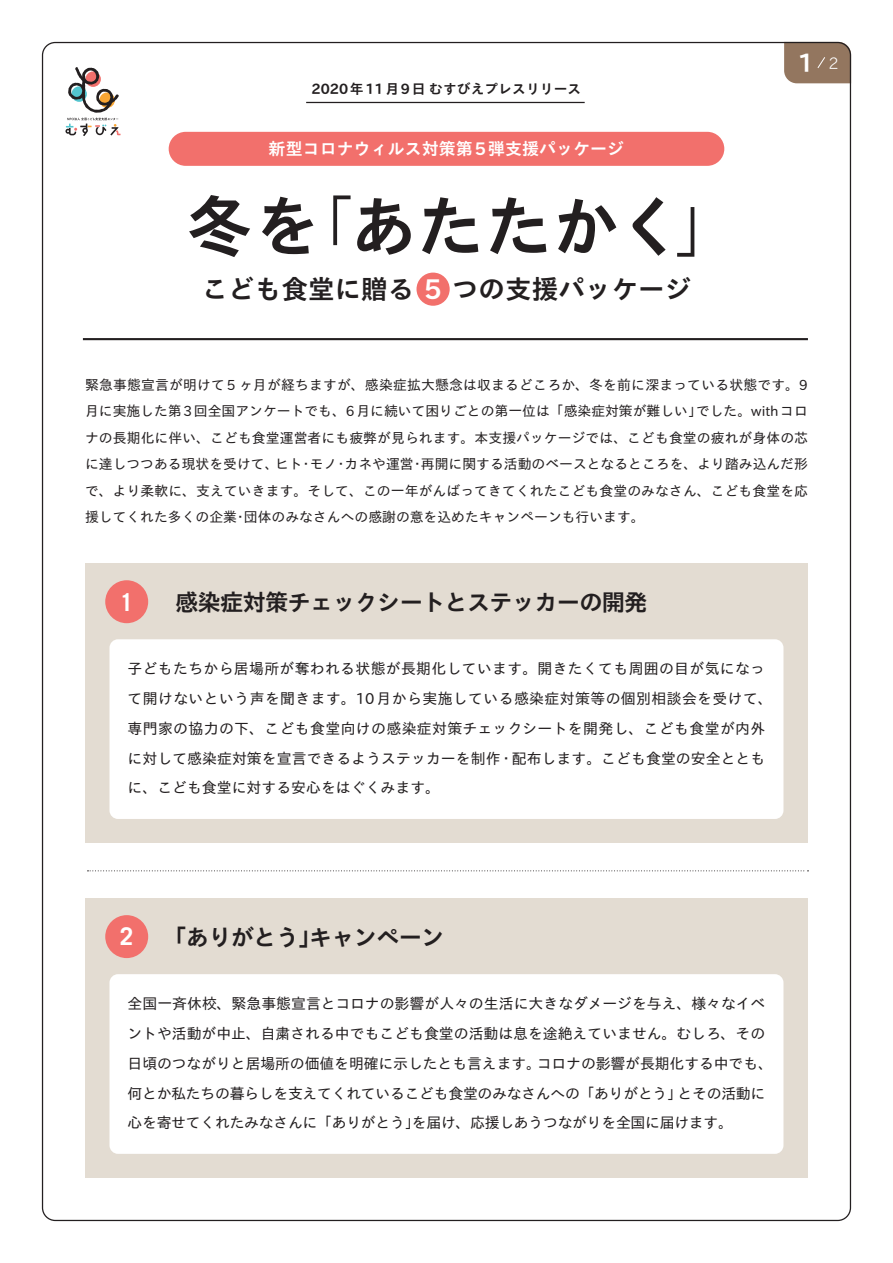
<style>
.page{position:relative;width:893px;height:1263px;background:#fff}
.page>*{position:absolute;margin:0;border:0;box-sizing:border-box;transform-origin:0 0}
.t1{font:700 68.1px "TB Go Std";color:#231f20}
.t2{font:300 68.1px "TB Go Std Super";color:#231f20}
.t3{font:700 26.55px "TB Go Std";color:#231f20}
.t4{font:700 24.45px "Trade Gothic";color:#fff}
.t5{font:700 24.45px "TB Go Std";color:#fff}
.t6{font:700 23.4px "TB Go Std";letter-spacing:-.04em;color:#231f20}
.t7{font:700 16.95px "TB Go Std";color:#fff}
.t8{font:300 15.9px "TB Go Std Super";color:#fff}
.t9{font:14.85px/29.7px "TB Go Pro";letter-spacing:.02em;color:#231f20}
.t10{font:14.85px "TB Go Pro";color:#231f20}
.t11{font:14.85px/29.7px "TB Go Pro";letter-spacing:-.02em;color:#231f20}
.t12{font:13.8px/26.5px "TB Go Pro";letter-spacing:.005em;color:#231f20;text-align:right}
.t13{font:700 13.8px "TB Go Std";color:#231f20}
.s1{font-family:"TB Go Std Super";font-weight:300}
.s2{color:#fff}
</style>
<div class="page">
<svg style="left:784px;top:42px;width:67px;height:41px"></svg>
<div style="left:416px;top:273px;width:34px;height:33px;background:#f2706c;border-radius:50%"></div>
<div style="left:169px;top:132px;width:555px;height:34px;background:#f2706c;border-radius:17px"></div>
<svg style="left:65px;top:67px;width:56px;height:69px"></svg>
<hr style="left:306px;top:102px;width:279px;height:1px;background:#231f20">
<hr style="left:83px;top:338px;width:725px;height:2px;background:#231f20">
<div style="left:85px;top:898px;width:723px;height:280px;background:#e3dcd2"></div>
<div style="left:109px;top:974px;width:674px;height:180px;background:#fff;border-radius:9px"></div>
<div style="left:105px;top:915px;width:43px;height:43px;background:#f2706c;border-radius:50%"></div>
<div style="left:85px;top:563px;width:723px;height:280px;background:#e3dcd2"></div>
<div style="left:109px;top:639px;width:674px;height:180px;background:#fff;border-radius:9px"></div>
<div style="left:105px;top:580px;width:43px;height:43px;background:#f2706c;border-radius:50%"></div>
<svg style="left:88px;top:870px;width:720px;height:1px"></svg>
<p class="t13" style="left:312px;top:78px;width:271px">2020年11月9日むすびえプレスリリース</p>
<p class="t7" style="left:269px;top:135px;width:357px">新型コロナウィルス対策第5弾支援パッケージ</p>
<p class="t1" style="left:185px;top:173px;width:138px">冬を</p>
<p class="t1" style="left:286px;top:173px;width:400px"><span class="s1">「</span>あたたかく</p>
<p class="t2" style="left:674px;top:175px;width:70px">「</p>
<p class="t3" style="left:202px;top:268px;width:491px">こども食堂に贈る <span class="s2">5</span> つの支援パッケージ</p>
<h3 class="t5" style="left:798px;top:44px;width:18px">1</h3>
<p class="t8" style="left:828px;top:51px;width:12px">2</p>
<p class="t12" style="left:85px;top:370px;width:724px">緊急事態宣言が明けて5 ヶ月が経ちますが、感染症拡大懸念は収まるどころか、冬を前に深まっている状態です。9でした。withコロ</p>
<p class="t12" style="left:85px;top:396px;width:618px">月に実施した第3回全国アンケートでも、6月に続いて困りごとの第一位は「感染症対策が難しい」</p>
<p class="t12" style="left:85px;top:423px;width:724px">ナの長期化に伴い、こども食堂運営者にも疲弊が見られます。本支援パッケージでは、こども食堂の疲れが身体の芯</p>
<p class="t12" style="left:421px;top:450px;width:388px">再開に関する活動のベースとなるところを、より踏み込んだ形</p>
<p class="t12" style="left:85px;top:450px;width:195px">に達しつつある現状を受けて、</p>
<p class="t12" style="left:85px;top:476px;width:724px">で、より柔軟に、支えていきます。そして、この一年がんばってきてくれたこども食堂のみなさん、こども食堂を応</p>
<p class="t12" style="left:244px;top:503px;width:402px">団体のみなさんへの感謝の意を込めたキャンペーンも行います。</p>
<p class="t12" style="left:345px;top:450px;width:71px">カネや運営</p>
<p class="t12" style="left:275px;top:450px;width:29px">ヒト</p>
<p class="t12" style="left:310px;top:450px;width:29px">モノ</p>
<p class="t12" style="left:299px;top:450px;width:15px">・</p>
<p class="t12" style="left:334px;top:450px;width:15px">・</p>
<p class="t12" style="left:410px;top:450px;width:15px">・</p>
<p class="t12" style="left:85px;top:503px;width:154px">援してくれた多くの企業</p>
<p class="t12" style="left:234px;top:503px;width:15px">・</p>
<p class="t4" style="left:120px;top:587px;width:15px">1</p>
<p class="t6" style="left:175px;top:583px;width:474px">感染症対策チェックシートとステッカーの開発</p>
<p class="t9" style="left:128px;top:653px;width:647px">子どもたちから居場所が奪われる状態が長期化しています。開きたくても周囲の目が気になって開けないという声を聞きます。10月から実施している感染症対策等の個別相談会を受けて、専門家の協力の下、こども食堂向けの感染症対策チェックシートを開発し、こども食堂が内外に対して感染症対策を宣言できるようステッカーを制作・配布します。こども食堂の安全とともに、こども食堂に対する安心をはぐくみます。</p>
<p class="t4" style="left:120px;top:922px;width:15px">2</p>
<p class="t6" style="left:163px;top:918px;width:283px">「ありがとうキャンペーン</p>
<p class="t6" style="left:298px;top:918px;width:25px">」</p>
<p class="t10" style="left:128px;top:991px;width:639px">全国一斉休校、緊急事態宣言とコロナの影響が人々の生活に大きなダメージを与え、様々なイベ</p>
<p class="t10" style="left:128px;top:1021px;width:639px">ントや活動が中止、自粛される中でもこども食堂の活動は息を途絶えていません。むしろ、その</p>
<p class="t10" style="left:537px;top:1050px;width:237px">コロナの影響が長期化する中でも、</p>
<p class="t10" style="left:128px;top:1050px;width:415px">日頃のつながりと居場所の価値を明確に示したとも言えます。</p>
<p class="t11" style="left:412px;top:1077px;width:323px;text-indent:-284px">何とか私たちの暮らしを支えてくれているこども食堂のみなさんへの「ありがとう」<br>を届け、応援しあうつながりを全国に届けます。</p>
<p class="t10" style="left:678px;top:1080px;width:89px">とその活動に</p>
<p class="t11" style="left:128px;top:1106px;width:293px">心を寄せてくれたみなさんに「ありがとう」</p>
</div>
